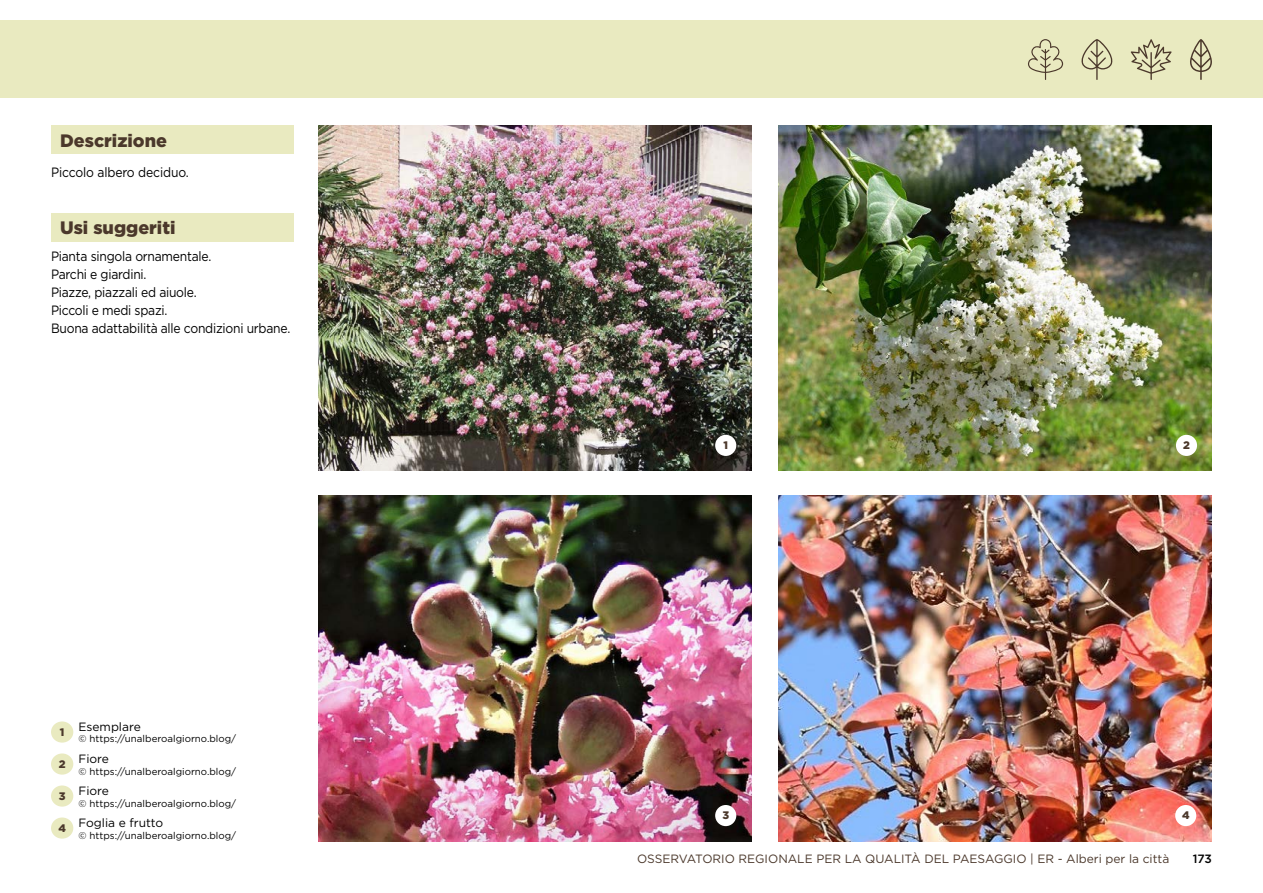
<style>
.page{position:relative;width:1263px;height:893px;background:#fff}
.page>*{position:absolute;margin:0;border:0;box-sizing:border-box;transform-origin:0 0}
.t1{font:900 18px "Gotham";color:#4b382b}
.t2{font:13.5px/18px "Gotham";letter-spacing:-.02em;color:#000;scale:.9 1}
.t3{font:12px "Gotham";color:#4b382b}
.t4{font:12px "Gotham";color:#000}
.t5{font:500 12px "Gotham";color:#000}
.t6{font:900 10.95px "Gotham";color:#4b382b}
.t7{font:9.75px "Gotham";color:#000}
</style>
<div class="page">
<div style="left:0;top:20px;width:1263px;height:77px;background:#e9eac0"></div>
<svg style="left:1081px;top:39px;width:32px;height:41px"></svg>
<svg style="left:1131px;top:39px;width:40px;height:41px"></svg>
<svg style="left:1190px;top:39px;width:22px;height:41px"></svg>
<svg style="left:1028px;top:39px;width:35px;height:41px"></svg>
<div style="left:51px;top:213px;width:242px;height:28px;background:#e9eac0"></div>
<div style="left:51px;top:125px;width:242px;height:29px;background:#e9eac0"></div>
<img style="left:318px;top:496px;width:433px;height:345px">
<img style="left:318px;top:125px;width:433px;height:346px">
<img style="left:779px;top:125px;width:433px;height:346px">
<img style="left:779px;top:496px;width:433px;height:345px">
<div style="left:715px;top:435px;width:21px;height:21px;background:#fff;border-radius:50%"></div>
<div style="left:1176px;top:435px;width:21px;height:21px;background:#fff;border-radius:50%"></div>
<div style="left:715px;top:805px;width:21px;height:21px;background:#fff;border-radius:50%"></div>
<div style="left:1175px;top:805px;width:21px;height:21px;background:#fff;border-radius:50%"></div>
<div style="left:51px;top:721px;width:22px;height:22px;background:#e9eac0;border-radius:50%"></div>
<div style="left:51px;top:753px;width:22px;height:22px;background:#e9eac0;border-radius:50%"></div>
<div style="left:51px;top:785px;width:22px;height:22px;background:#e9eac0;border-radius:50%"></div>
<div style="left:51px;top:817px;width:22px;height:22px;background:#e9eac0;border-radius:50%"></div>
<h1 class="t1" style="left:60px;top:128px;width:108px">Descrizione</h1>
<p class="t2" style="left:51px;top:163px;width:155px">Piccolo albero deciduo.</p>
<h1 class="t1" style="left:60px;top:215px;width:117px">Usi suggeriti</h1>
<p class="t2" style="left:51px;top:247px;width:267px">Pianta singola ornamentale.<br>Parchi e giardini.<br>Piazze, piazzali ed aiuole.<br>Piccoli e medi spazi.<br>Buona adattabilità alle condizioni urbane.</p>
<p class="t6" style="left:60px;top:724px;width:6px">1</p>
<p class="t4" style="left:78px;top:719px;width:64px">Esemplare</p>
<p class="t7" style="left:78px;top:733px;width:159px">© https://unalberoalgiorno.blog/</p>
<p class="t6" style="left:59px;top:756px;width:8px">2</p>
<p class="t4" style="left:78px;top:751px;width:32px">Fiore</p>
<p class="t7" style="left:78px;top:765px;width:159px">© https://unalberoalgiorno.blog/</p>
<p class="t6" style="left:59px;top:788px;width:8px">3</p>
<p class="t4" style="left:78px;top:783px;width:32px">Fiore</p>
<p class="t7" style="left:78px;top:797px;width:159px">© https://unalberoalgiorno.blog/</p>
<p class="t6" style="left:58px;top:821px;width:9px">4</p>
<p class="t4" style="left:78px;top:815px;width:86px">Foglia e frutto</p>
<p class="t7" style="left:78px;top:829px;width:159px">© https://unalberoalgiorno.blog/</p>
<p class="t6" style="left:723px;top:438px;width:6px">1</p>
<p class="t6" style="left:1183px;top:438px;width:8px">2</p>
<p class="t6" style="left:722px;top:808px;width:8px">3</p>
<p class="t6" style="left:1182px;top:808px;width:9px">4</p>
<p class="t3" style="left:637px;top:851px;width:534px">OSSERVATORIO REGIONALE PER LA QUALITÀ DEL PAESAGGIO | ER - Alberi per la città</p>
<p class="t5" style="left:1193px;top:850px;width:21px">173</p>
</div>
